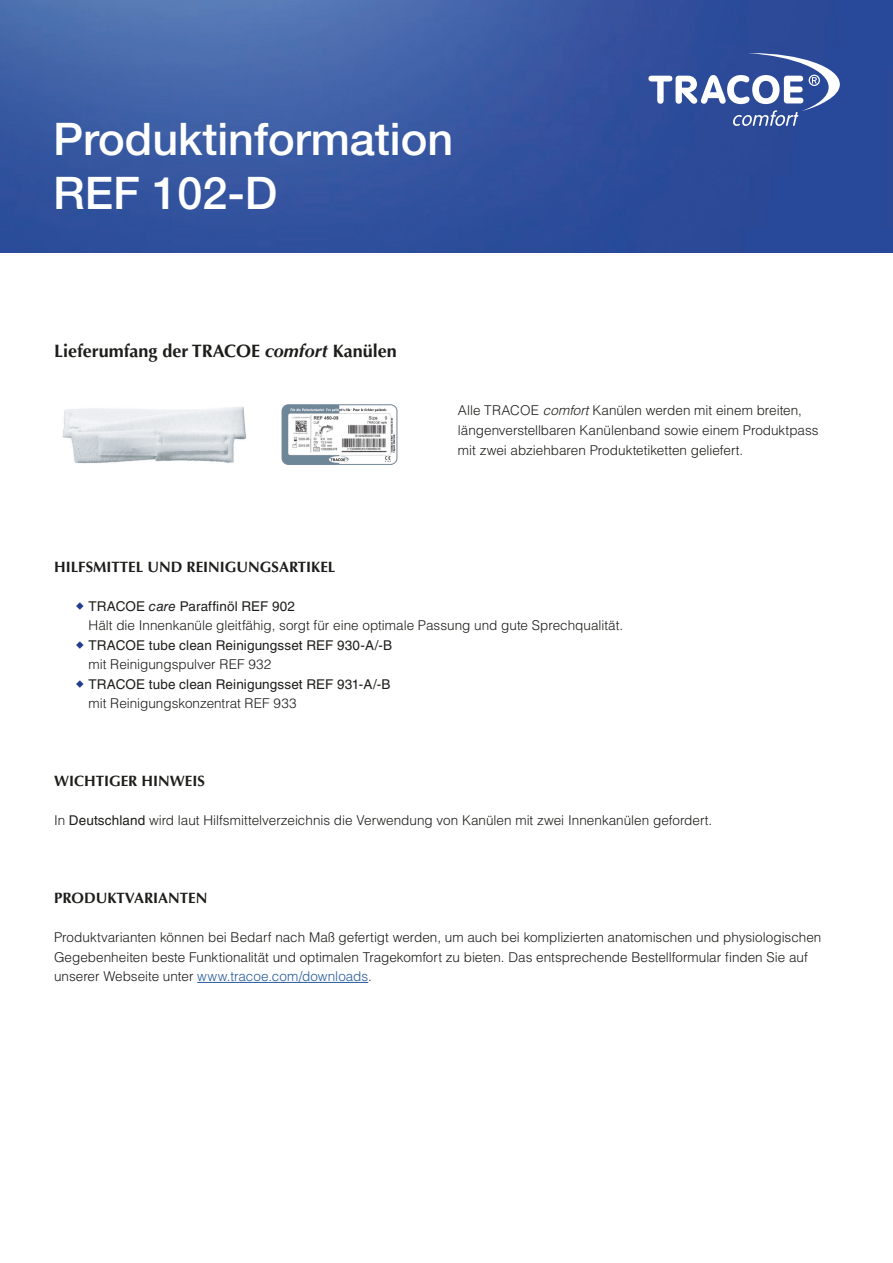
<style>
.page{position:relative;width:893px;height:1263px;background:#fff}
.page>*{position:absolute;margin:0;border:0;box-sizing:border-box;transform-origin:0 0}
.t1{font:500 45px/54px "Helvetica Neue LT Pro";color:#fff}
.Allgemein_-_Head{font:700 18px "Optima LT Std";color:#1d1d1b}
.Produkt_-_Head{font:700 15px "Optima LT Std";color:#1d1d1b}
.Produkt_-_Head-2{font:300 13.5px/19.5px "Helvetica LT Std";color:#1d1d1b}
.Produkt_-_Copy_Aufzä{font:300 13.5px/19.5px "Helvetica LT Std";color:#1d1d1b}
.s1{font-style:italic}
.s2{font-weight:400}
.s3{font-weight:400;font-style:italic}
.s4{color:#275b9c}
</style>
<div class="page">
<img style="left:0;top:0;width:893px;height:253px">
<svg style="left:648px;top:53px;width:192px;height:73px"></svg>
<hr style="left:197px;top:982px;width:171px;height:1px;background:#275b9c">
<img style="left:62px;top:406px;width:184px;height:58px">
<img style="left:282px;top:406px;width:115px;height:57px">
<div style="left:282px;top:404px;width:115px;height:61px;border:1px solid #718799;border-radius:6px"></div>
<p class="t1" style="left:53px;top:112px;width:402px">Produktinformation<br>REF 102-D</p>
<p class="Allgemein_-_Head" style="left:54px;top:340px;width:344px">Lieferumfang der TRACOE <span class="s1">comfort</span> Kanülen</p>
<p class="Produkt_-_Copy_Aufzä" style="left:458px;top:401px;width:362px">Alle TRACOE <span class="s1">comfort</span> Kanülen werden mit einem breiten, längenverstellbaren Kanülenband sowie einem Produktpass mit zwei abziehbaren Produktetiketten geliefert.</p>
<p class="Produkt_-_Head" style="left:54px;top:558px;width:283px">HILFSMITTEL UND REINIGUNGSARTIKEL</p>
<p class="Produkt_-_Head-2" style="left:88px;top:596px;width:536px"><span class="s2">TRACOE</span> <span class="s3">care</span> <span class="s2">Paraffinöl REF 902<br></span>Hält die Innenkanüle gleitfähig, sorgt für eine optimale Passung und gute Sprechqualität.<br><span class="s2">TRACOE tube clean Reinigungsset REF 930-A/-B<br></span>mit Reinigungspulver REF 932<br><span class="s2">TRACOE tube clean Reinigungsset REF 931-A/-B<br></span>mit Reinigungskonzentrat REF 933</p>
<p class="Produkt_-_Head" style="left:54px;top:772px;width:152px">WICHTIGER HINWEIS</p>
<p class="Produkt_-_Head-2" style="left:54px;top:810px;width:660px">In <span class="s2">Deutschland</span> wird laut Hilfsmittelverzeichnis die Verwendung von Kanülen mit zwei Innenkanülen gefordert.</p>
<p class="Produkt_-_Head" style="left:54px;top:889px;width:155px">PRODUKTVARIANTEN</p>
<p class="Produkt_-_Head-2" style="left:54px;top:927px;width:769px">Produktvarianten können bei Bedarf nach Maß gefertigt werden, um auch bei komplizierten anatomischen und physiologischen<br>Gegebenheiten beste Funktionalität und optimalen Tragekomfort zu bieten. Das entsprechende Bestellformular finden Sie auf unserer Webseite unter <span class="s4">www.tracoe.com/downloads</span>.</p>
</div>
